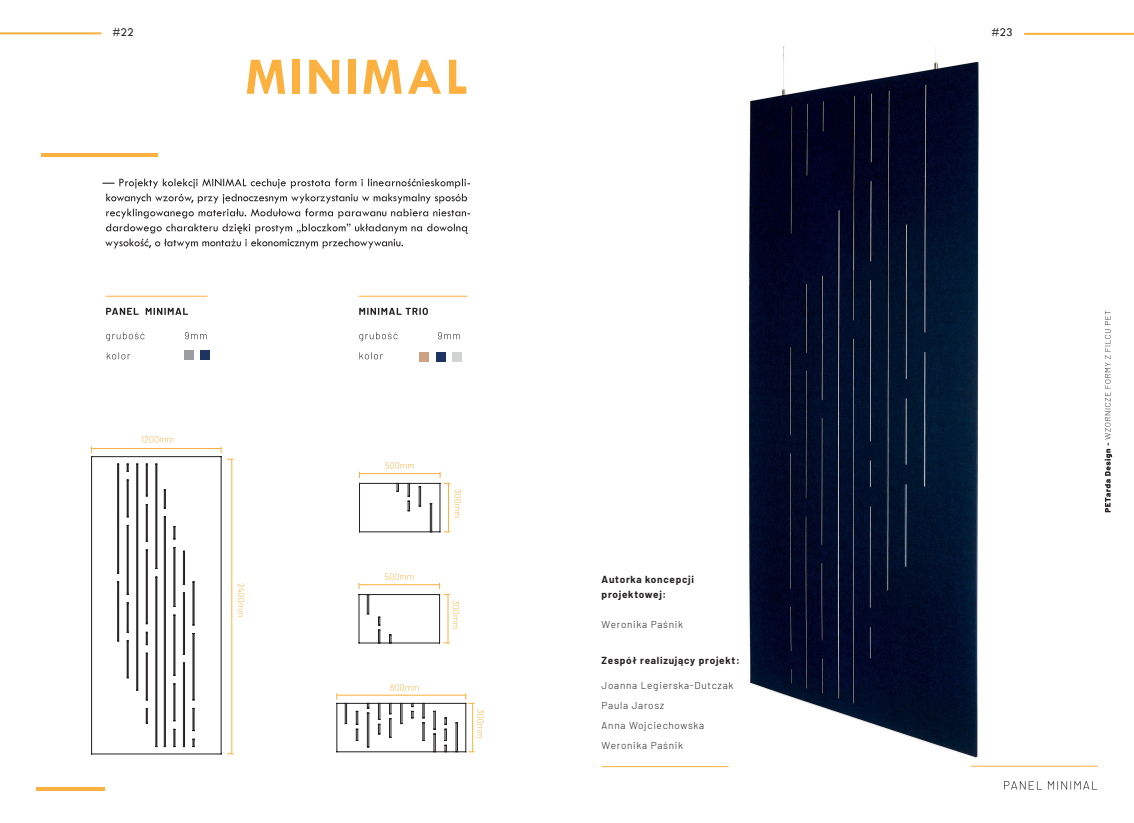
<style>
.page{position:relative;width:1134px;height:823px;background:#fff}
.page>*{position:absolute;margin:0;border:0;box-sizing:border-box;transform-origin:0 0}
.NAGLOWEK{font:700 53px "Tw Cen";letter-spacing:.05em;color:#fbb03f}
.t1{font:12px "Tw Cen";color:#231f20}
.SPECYFIKACJA_POGRUBI{font:300 10px/20px "Barlow";letter-spacing:.075em;color:#231f20}
.SPECYFIKACJA_POGRUBI-2{font:700 10px/15px "Barlow";letter-spacing:.075em;color:#231f20}
</style>
<div class="page">
<hr style="left:0;top:32px;width:101px;height:2px;background:#fbb03f">
<hr style="left:36px;top:786px;width:68px;height:3px;background:#fbb03f">
<hr style="left:1024px;top:33px;width:110px;height:2px;background:#fbb03f">
<svg style="left:102px;top:178px;width:368px;height:70px"></svg>
<hr style="left:42px;top:153px;width:116px;height:3px;background:#fbb03f">
<hr style="left:440px;top:483px;width:1px;height:48px;background:#231f20">
<hr style="left:359px;top:531px;width:81px;height:1px;background:#231f20">
<hr style="left:359px;top:483px;width:1px;height:48px;background:#231f20">
<hr style="left:359px;top:483px;width:81px;height:1px;background:#231f20">
<svg style="left:397px;top:484px;width:2px;height:8px"></svg>
<svg style="left:408px;top:484px;width:2px;height:27px"></svg>
<svg style="left:419px;top:486px;width:2px;height:20px"></svg>
<svg style="left:430px;top:503px;width:2px;height:28px"></svg>
<svg style="left:423px;top:703px;width:2px;height:37px"></svg>
<svg style="left:434px;top:710px;width:2px;height:41px"></svg>
<svg style="left:400px;top:703px;width:3px;height:21px"></svg>
<svg style="left:445px;top:717px;width:2px;height:34px"></svg>
<svg style="left:456px;top:722px;width:2px;height:29px"></svg>
<hr style="left:337px;top:702px;width:129px;height:1px;background:#231f20">
<hr style="left:466px;top:703px;width:1px;height:48px;background:#231f20">
<hr style="left:337px;top:751px;width:129px;height:1px;background:#231f20">
<hr style="left:337px;top:703px;width:1px;height:48px;background:#231f20">
<svg style="left:345px;top:703px;width:2px;height:21px"></svg>
<svg style="left:356px;top:710px;width:3px;height:30px"></svg>
<hr style="left:367px;top:712px;width:1px;height:34px;background:#231f20">
<svg style="left:367px;top:703px;width:3px;height:10px"></svg>
<hr style="left:369px;top:712px;width:1px;height:34px;background:#231f20">
<svg style="left:378px;top:703px;width:3px;height:31px"></svg>
<svg style="left:389px;top:703px;width:3px;height:34px"></svg>
<svg style="left:411px;top:703px;width:3px;height:15px"></svg>
<hr style="left:439px;top:594px;width:1px;height:48px;background:#231f20">
<hr style="left:359px;top:642px;width:81px;height:1px;background:#231f20">
<hr style="left:359px;top:594px;width:1px;height:48px;background:#231f20">
<hr style="left:359px;top:594px;width:81px;height:1px;background:#231f20">
<svg style="left:389px;top:634px;width:3px;height:8px"></svg>
<svg style="left:378px;top:616px;width:3px;height:26px"></svg>
<svg style="left:367px;top:595px;width:3px;height:19px"></svg>
<hr style="left:359px;top:473px;width:81px;height:1px;background:#fbb03f">
<hr style="left:337px;top:694px;width:129px;height:1px;background:#fbb03f">
<hr style="left:448px;top:483px;width:1px;height:48px;background:#fbb03f">
<svg style="left:466px;top:693px;width:8px;height:10px"></svg>
<hr style="left:472px;top:702px;width:1px;height:49px;background:#fbb03f">
<svg style="left:386px;top:462px;width:28px;height:6px"></svg>
<svg style="left:390px;top:684px;width:29px;height:6px"></svg>
<svg style="left:440px;top:471px;width:21px;height:46px"></svg>
<svg style="left:477px;top:709px;width:7px;height:28px"></svg>
<hr style="left:118px;top:464px;width:1px;height:109px;background:#231f20">
<hr style="left:147px;top:504px;width:1px;height:37px;background:#231f20">
<hr style="left:146px;top:504px;width:1px;height:37px;background:#231f20">
<hr style="left:147px;top:652px;width:1px;height:47px;background:#231f20">
<hr style="left:146px;top:652px;width:1px;height:47px;background:#231f20">
<svg style="left:146px;top:631px;width:2px;height:14px"></svg>
<svg style="left:146px;top:708px;width:2px;height:15px"></svg>
<hr style="left:147px;top:549px;width:1px;height:74px;background:#231f20">
<hr style="left:146px;top:549px;width:1px;height:74px;background:#231f20">
<hr style="left:118px;top:581px;width:1px;height:59px;background:#231f20">
<hr style="left:117px;top:581px;width:1px;height:59px;background:#231f20">
<hr style="left:128px;top:602px;width:1px;height:30px;background:#231f20">
<hr style="left:127px;top:602px;width:1px;height:30px;background:#231f20">
<hr style="left:128px;top:640px;width:1px;height:37px;background:#231f20">
<hr style="left:127px;top:640px;width:1px;height:37px;background:#231f20">
<hr style="left:128px;top:479px;width:1px;height:37px;background:#231f20">
<hr style="left:127px;top:479px;width:1px;height:37px;background:#231f20">
<hr style="left:165px;top:516px;width:1px;height:230px;background:#231f20">
<hr style="left:164px;top:516px;width:1px;height:230px;background:#231f20">
<hr style="left:175px;top:614px;width:1px;height:61px;background:#231f20">
<hr style="left:174px;top:614px;width:1px;height:61px;background:#231f20">
<hr style="left:175px;top:683px;width:1px;height:37px;background:#231f20">
<hr style="left:174px;top:683px;width:1px;height:37px;background:#231f20">
<hr style="left:175px;top:547px;width:1px;height:59px;background:#231f20">
<hr style="left:174px;top:547px;width:1px;height:59px;background:#231f20">
<hr style="left:184px;top:592px;width:1px;height:62px;background:#231f20">
<hr style="left:183px;top:592px;width:1px;height:62px;background:#231f20">
<hr style="left:184px;top:662px;width:1px;height:84px;background:#231f20">
<hr style="left:183px;top:662px;width:1px;height:84px;background:#231f20">
<hr style="left:194px;top:633px;width:1px;height:66px;background:#231f20">
<hr style="left:193px;top:633px;width:1px;height:66px;background:#231f20">
<svg style="left:193px;top:708px;width:2px;height:23px"></svg>
<hr style="left:128px;top:525px;width:1px;height:69px;background:#231f20">
<hr style="left:127px;top:525px;width:1px;height:69px;background:#231f20">
<hr style="left:221px;top:456px;width:1px;height:297px;background:#231f20">
<hr style="left:91px;top:456px;width:1px;height:297px;background:#231f20">
<hr style="left:92px;top:753px;width:129px;height:1px;background:#231f20">
<hr style="left:92px;top:456px;width:129px;height:1px;background:#231f20">
<hr style="left:156px;top:464px;width:1px;height:104px;background:#231f20">
<hr style="left:157px;top:464px;width:1px;height:104px;background:#231f20">
<hr style="left:157px;top:576px;width:1px;height:170px;background:#231f20">
<hr style="left:156px;top:576px;width:1px;height:170px;background:#231f20">
<svg style="left:164px;top:489px;width:2px;height:20px"></svg>
<svg style="left:174px;top:526px;width:2px;height:13px"></svg>
<hr style="left:183px;top:551px;width:1px;height:33px;background:#231f20">
<hr style="left:184px;top:551px;width:1px;height:33px;background:#231f20">
<hr style="left:193px;top:581px;width:1px;height:43px;background:#231f20">
<hr style="left:194px;top:581px;width:1px;height:43px;background:#231f20">
<hr style="left:146px;top:464px;width:1px;height:31px;background:#231f20">
<hr style="left:147px;top:464px;width:1px;height:31px;background:#231f20">
<hr style="left:137px;top:464px;width:1px;height:225px;background:#231f20">
<hr style="left:138px;top:464px;width:1px;height:225px;background:#231f20">
<hr style="left:117px;top:464px;width:1px;height:109px;background:#231f20">
<svg style="left:127px;top:463px;width:2px;height:9px"></svg>
<svg style="left:193px;top:738px;width:2px;height:9px"></svg>
<svg style="left:174px;top:728px;width:2px;height:19px"></svg>
<hr style="left:91px;top:448px;width:130px;height:1px;background:#fbb03f">
<hr style="left:232px;top:459px;width:1px;height:294px;background:#fbb03f">
<svg style="left:142px;top:436px;width:31px;height:6px"></svg>
<svg style="left:238px;top:583px;width:6px;height:33px"></svg>
<hr style="left:359px;top:584px;width:81px;height:1px;background:#fbb03f">
<hr style="left:448px;top:594px;width:1px;height:48px;background:#fbb03f">
<svg style="left:385px;top:573px;width:28px;height:6px"></svg>
<svg style="left:439px;top:582px;width:20px;height:46px"></svg>
<div style="left:420px;top:351px;width:9px;height:10px;background:#d0a283"></div>
<div style="left:436px;top:351px;width:10px;height:10px;background:#1d3463"></div>
<svg style="left:359px;top:332px;width:101px;height:9px"></svg>
<svg style="left:359px;top:352px;width:24px;height:7px"></svg>
<svg style="left:359px;top:307px;width:69px;height:8px"></svg>
<hr style="left:359px;top:295px;width:108px;height:1px;background:#fbb03f">
<div style="left:453px;top:351px;width:9px;height:10px;background:#d1d2d2"></div>
<svg style="left:106px;top:307px;width:82px;height:7px"></svg>
<svg style="left:106px;top:332px;width:101px;height:9px"></svg>
<svg style="left:107px;top:352px;width:23px;height:7px"></svg>
<hr style="left:106px;top:295px;width:102px;height:1px;background:#fbb03f">
<div style="left:184px;top:350px;width:9px;height:9px;background:#9b9da0"></div>
<div style="left:200px;top:350px;width:10px;height:9px;background:#1d3463"></div>
<img style="left:749px;top:46px;width:359px;height:712px">
<svg style="left:1004px;top:781px;width:89px;height:8px"></svg>
<hr style="left:971px;top:765px;width:127px;height:1px;background:#fbb03f">
<svg style="left:1104px;top:310px;width:8px;height:202px"></svg>
<hr style="left:602px;top:765px;width:126px;height:1px;background:#fbb03f">
<p class="t1" style="left:112px;top:25px;width:23px">#22</p>
<p class="t1" style="left:991px;top:25px;width:23px">#23</p>
<p class="NAGLOWEK" style="left:245px;top:45px;width:224px">MINIMAL</p>
<p class="SPECYFIKACJA_POGRUBI-2" style="left:602px;top:571px;width:94px">Autorka koncepcji projektowej:</p>
<p class="SPECYFIKACJA_POGRUBI" style="left:602px;top:613px;width:83px">Weronika Paśnik</p>
<p class="SPECYFIKACJA_POGRUBI-2" style="left:602px;top:651px;width:140px">Zespół realizujący projekt:</p>
<p class="SPECYFIKACJA_POGRUBI" style="left:602px;top:674px;width:133px">Joanna Legierska-Dutczak<br>Paula Jarosz</p>
<p class="SPECYFIKACJA_POGRUBI" style="left:602px;top:714px;width:104px">Anna Wojciechowska</p>
<p class="SPECYFIKACJA_POGRUBI" style="left:602px;top:734px;width:83px">Weronika Paśnik</p>
</div>
